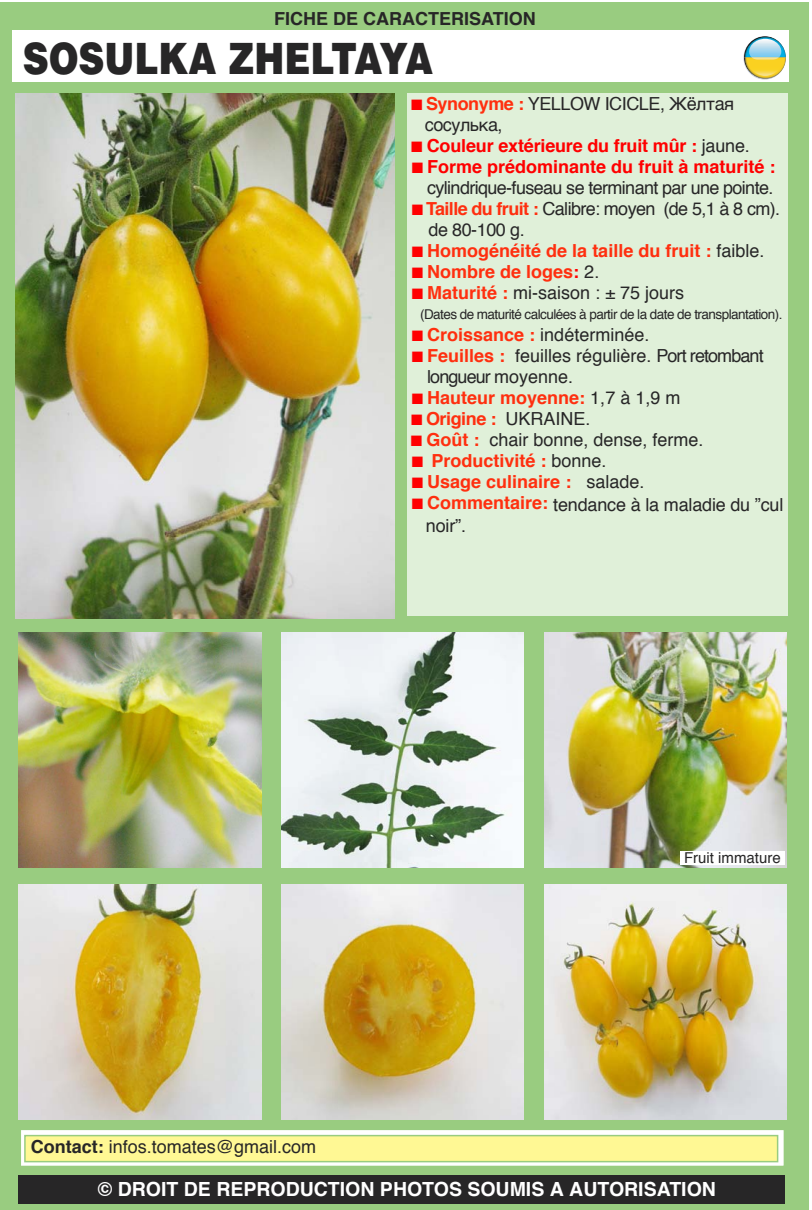
<style>
.page{position:relative;width:812px;height:1210px;background:#fff}
.page>*{position:absolute;margin:0;border:0;box-sizing:border-box;transform-origin:0 0}
.t1{font:900 43.2px "Helvetica";color:#272627;scale:.83 1}
.t2{font:700 19.5px "Helvetica";color:#fff}
.t3{font:18px/21px "Helvetica";letter-spacing:-.01em;color:#272627}
.t4{font:18px/21px "Helvetica";letter-spacing:-.035em;color:#272627;text-align:right}
.t5{font:700 18px "Helvetica";color:#ff2f0f}
.t6{font:700 18px "Helvetica";letter-spacing:-.01em;color:#f00}
.t7{font:700 18px "Helvetica";color:#272627}
.t8{font:700 18px "Helvetica";letter-spacing:-.025em;color:#ff2f0f}
.t9{font:15px "Helvetica";color:#272627}
.t10{font:13.5px "Helvetica";letter-spacing:-.04em;color:#272627}
.s1{color:#f00}
.s2{font-weight:700;color:#ff2f0f}
.s3{font-weight:400;color:#272627}
.s4{font-weight:700;color:#f00}
.s5{font-weight:700}
</style>
<div class="page">
<div style="left:0;top:3px;width:808px;height:1207px;background:#99cc80"></div>
<div style="left:12px;top:31px;width:776px;height:51px;background:#fff"></div>
<div style="left:19px;top:1175px;width:766px;height:29px;background:#272627"></div>
<img style="left:16px;top:93px;width:378px;height:526px">
<img style="left:19px;top:632px;width:242px;height:235px">
<img style="left:281px;top:632px;width:243px;height:235px">
<img style="left:19px;top:885px;width:242px;height:235px">
<img style="left:281px;top:885px;width:243px;height:235px">
<img style="left:544px;top:632px;width:242px;height:235px">
<img style="left:544px;top:885px;width:242px;height:235px">
<svg style="left:23px;top:1132px;width:759px;height:32px;background:#f4f9f1"></svg>
<div style="left:20px;top:1129px;width:765px;height:38px;border:2px solid #99cc80"></div>
<div style="left:26px;top:1136px;width:751px;height:25px;background:#fff894"></div>
<div style="left:24px;top:1135px;width:754px;height:27px;border:2px solid #99cc80"></div>
<div style="left:407px;top:93px;width:380px;height:523px;background:#e0f0d9"></div>
<svg style="left:743px;top:36px;width:43px;height:44px"></svg>
<svg style="left:744px;top:36px;width:42px;height:43px"></svg>
<div style="left:680px;top:851px;width:104px;height:14px;background:#fff"></div>
<p class="t7" style="left:274px;top:11px;width:263px">FICHE DE CARACTERISATION</p>
<h1 class="t1" style="left:23px;top:34px;width:496px">SOSULKA ZHELTAYA</h1>
<p class="t3" style="left:425px;top:94px;width:311px;text-indent:-14px"><span class="s1">■</span> <span class="s2">Synonyme :</span> YELLOW ICICLE, Жёлтая сосулька,</p>
<p class="t6" style="left:411px;top:138px;width:340px">■ Couleur extérieure du fruit mûr : <span class="s3">jaune.</span></p>
<p class="t4" style="left:412px;top:157px;width:365px"><span class="s1">■</span> <span class="s4">Forme prédominante du fruit à maturité : </span>cylindrique-fuseau se terminant par une pointe.</p>
<p class="t4" style="left:428px;top:199px;width:353px;text-align:left;text-indent:-17px"><span class="s1">■</span> <span class="s2">Taille du fruit :</span> Calibre: moyen (de 5,1 à 8 cm). de 80-100 g.</p>
<p class="t5" style="left:412px;top:243px;width:354px"><span class="s1">■</span> Homogénéité de la taille du fruit : <span class="s3">faible.</span></p>
<p class="t5" style="left:412px;top:264px;width:189px"><span class="s1">■</span> Nombre de loges<span class="s1">:</span> <span class="s3">2.</span></p>
<p class="t3" style="left:412px;top:283px;width:274px"><span class="s1">■</span> <span class="s2">Maturité :</span> mi-saison : ± 75 jours</p>
<p class="t10" style="left:420px;top:309px;width:364px">(Dates de maturité calculées à partir de la date de transplantation).</p>
<p class="t3" style="left:412px;top:325px;width:239px"><span class="s1">■</span> <span class="s2">Croissance :</span> indéterminée.</p>
<p class="t3" style="left:427px;top:346px;width:338px;text-indent:-15px"><span class="s1">■</span> <span class="s2">Feuilles :</span> feuilles régulière. Port retombant longueur moyenne.</p>
<p class="t5" style="left:412px;top:390px;width:270px"><span class="s1">■</span> Hauteur moyenne: <span class="s3">1,7 à 1,9 m</span></p>
<p class="t8" style="left:411px;top:411px;width:181px"><span class="s1">■</span> Origine : <span class="s3">UKRAINE.</span></p>
<p class="t3" style="left:411px;top:430px;width:294px"><span class="s1">■</span> <span class="s2">Goût :</span> chair bonne, dense, ferme.</p>
<p class="t5" style="left:412px;top:453px;width:196px"><span class="s1">■</span> Productivité : <span class="s3">bonne.</span></p>
<p class="t5" style="left:412px;top:474px;width:234px"><span class="s1">■</span> Usage culinaire : <span class="s3">salade.</span></p>
<p class="t3" style="left:426px;top:496px;width:359px;text-indent:-14px"><span class="s1">■</span> <span class="s2">Commentaire:</span> tendance à la maladie du ”cul noir”.</p>
<p class="t3" style="left:31px;top:1137px;width:287px"><span class="s5">Contact:</span> infos.tomates@gmail.com</p>
<p class="t9" style="left:684px;top:851px;width:98px">Fruit immature</p>
<p class="t2" style="left:98px;top:1181px;width:619px">© DROIT DE REPRODUCTION PHOTOS SOUMIS A AUTORISATION</p>
</div>
